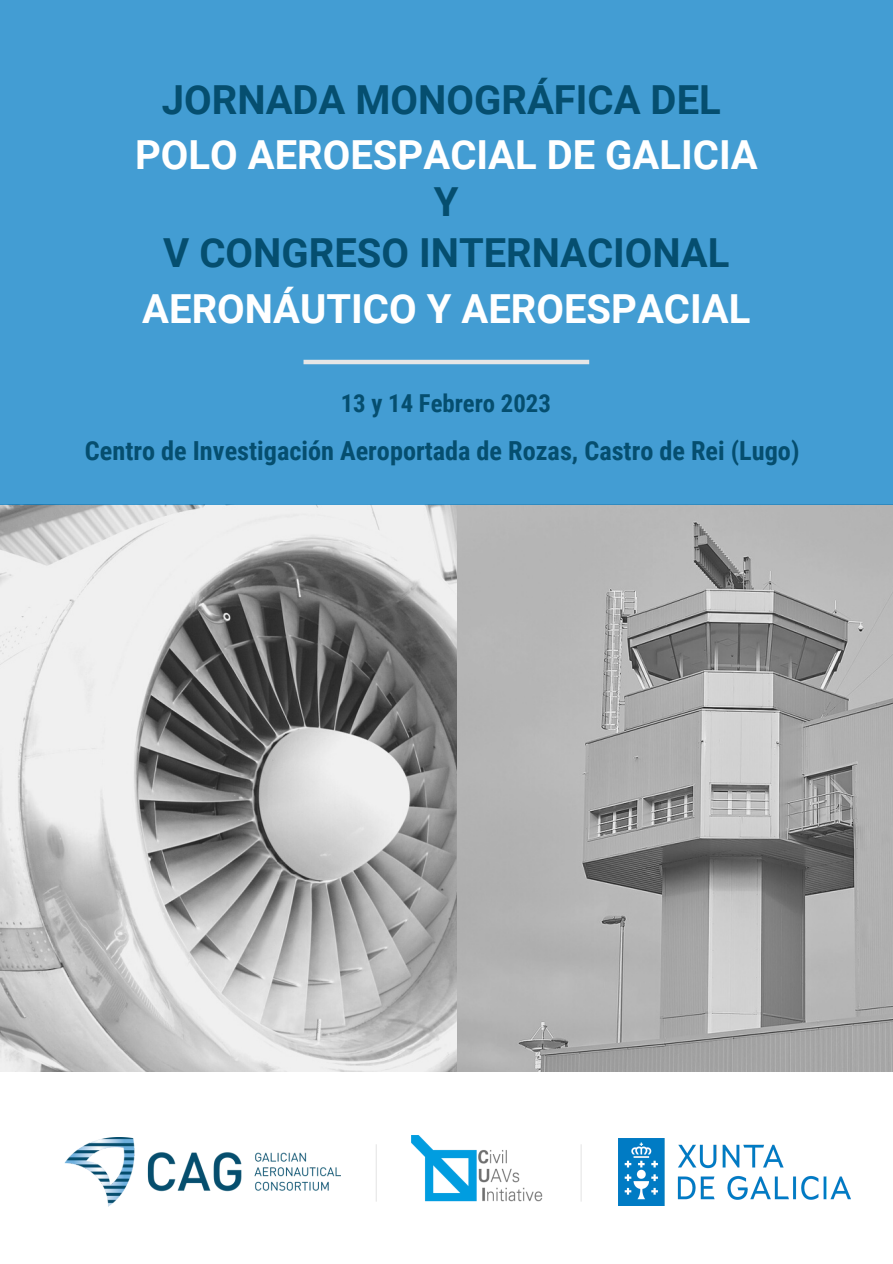
<style>
.page{position:relative;width:893px;height:1264px;background:#fff}
.page>*{position:absolute;margin:0;border:0;box-sizing:border-box;transform-origin:0 0}
.t1{font:700 40.05px "Roboto";color:#fff}
.t2{font:700 40.05px/51.6px "Roboto";color:#054e6f;text-align:center}
.t3{font:700 26.25px "Roboto Condensed";color:#054e6f}
.t4{font:700 24.75px "Roboto Condensed";color:#054e6f}
</style>
<div class="page">
<img style="left:0;top:505px;width:892px;height:566px">
<img style="left:64px;top:1137px;width:276px;height:69px">
<img style="left:411px;top:1135px;width:132px;height:67px">
<img style="left:619px;top:1138px;width:231px;height:67px">
<hr style="left:375px;top:1144px;width:2px;height:57px;background:#e6e6e6">
<hr style="left:580px;top:1144px;width:1px;height:57px;background:#e6e6e6">
<div style="left:0;top:0;width:892px;height:505px;background:#439dd3"></div>
<hr style="left:303px;top:360px;width:286px;height:4px;background:#e6e6e6">
<h1 class="t2" style="left:162px;top:74px;width:560px">JORNADA MONOGRÁFICA DEL</h1>
<h1 class="t1" style="left:135px;top:132px;width:624px">POLO AEROESPACIAL DE GALICIA</h1>
<h1 class="t2" style="left:163px;top:176px;width:567px">Y<br>V CONGRESO INTERNACIONAL</h1>
<h1 class="t1" style="left:142px;top:285px;width:609px">AERONÁUTICO Y AEROESPACIAL</h1>
<p class="t4" style="left:341px;top:389px;width:211px">13 y 14 Febrero 2023</p>
<p class="t3" style="left:85px;top:435px;width:716px">Centro de Investigación Aeroportada de Rozas, Castro de Rei (Lugo)</p>
</div>
